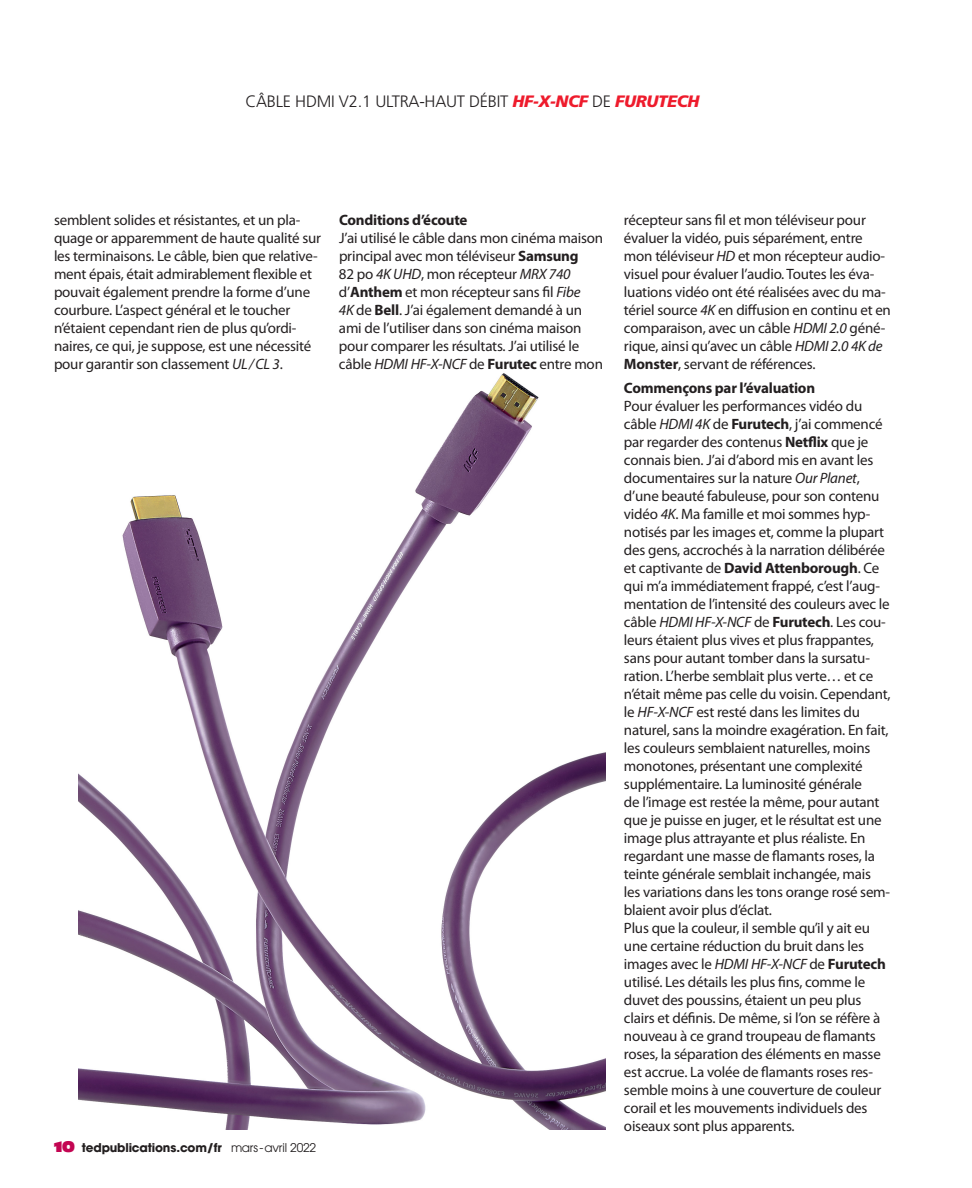
<style>
.page{position:relative;width:972px;height:1188px;background:#fff}
.page>*{position:absolute;margin:0;border:0;box-sizing:border-box;transform-origin:0 0}
.t1{font:300 16.5px "Frutiger";letter-spacing:-.015em;color:#231f20}
.t2{font:15px/18px "Myriad Pro";letter-spacing:-.015em;color:#231f20}
.t3{font:700 15px "Myriad Pro";letter-spacing:-.015em;color:#231f20}
.t4{font:700 12px "Avant Garde";letter-spacing:-.015em;color:#231f20}
.s1{font-weight:900;font-style:italic;color:#ee1b2c}
.s2{font-style:italic}
.s3{font-weight:700}
.s4{font-family:"Antique Olive Nord";font-weight:400;font-size:15px;color:#c30552}
.s5{font-weight:400}
</style>
<div class="page">
<img style="left:79px;top:373px;width:527px;height:757px">
<p class="t1" style="left:245px;top:92px;width:444px">CÂBLE HDMI V2.1 ULTRA-HAUT DÉBIT <span class="s1">HF-X-NCF</span> DE <span class="s1">FURUTECH</span></p>
<p class="t2" style="left:54px;top:211px;width:269px">semblent solides et résistantes, et un pla&shy;quage or apparemment de haute qualité sur les terminaisons. Le câble, bien que relative&shy;ment épais, était admirablement flexible et pouvait également prendre la forme d’une courbure. L’aspect général et le toucher n’étaient cependant rien de plus qu’ordi&shy;naires, ce qui, je suppose, est une nécessité pour garantir son classement <span class="s2">UL/CL 3</span>.</p>
<p class="t3" style="left:339px;top:210px;width:130px">Conditions d’écoute</p>
<p class="t2" style="left:339px;top:229px;width:266px">J’ai utilisé le câble dans mon cinéma maison principal avec mon téléviseur <span class="s3">Samsung<br></span>82 po <span class="s2">4K UHD</span>, mon récepteur <span class="s2">MRX 740 </span>d’<span class="s3">Anthem</span> et mon récepteur sans fil <span class="s2">Fibe<br>4K</span> de <span class="s3">Bell</span>. J’ai également demandé à un ami de l’utiliser dans son cinéma maison pour comparer les résultats. J’ai utilisé le câble <span class="s2">HDMI HF-X-NCF</span> de <span class="s3">Furutec</span> entre mon</p>
<p class="t4" style="left:54px;top:1140px;width:264px"><span class="s4">10</span> tedpublications.com/fr <span class="s5">mars-avril 2022</span></p>
<p class="t2" style="left:624px;top:211px;width:268px">récepteur sans fil et mon téléviseur pour évaluer la vidéo, puis séparément, entre mon téléviseur <span class="s2">HD</span> et mon récepteur audio&shy;visuel pour évaluer l’audio. Toutes les éva&shy;luations vidéo ont été réalisées avec du ma&shy;tériel source <span class="s2">4K</span> en diffusion en continu et en comparaison, avec un câble <span class="s2">HDMI 2.0</span> géné&shy;rique, ainsi qu’avec un câble <span class="s2">HDMI 2.0 4K de </span><span class="s3">Monster</span>, servant de références.</p>
<p class="t3" style="left:624px;top:378px;width:193px">Commençons par l’évaluation</p>
<p class="t2" style="left:624px;top:397px;width:268px">Pour évaluer les performances vidéo du câble <span class="s2">HDMI 4K</span> de <span class="s3">Furutech</span>, j’ai commencé par regarder des contenus <span class="s3">Netflix</span> que je connais bien. J’ai d’abord mis en avant les documentaires sur la nature <span class="s2">Our Planet</span>, d’une beauté fabuleuse, pour son contenu vidéo <span class="s2">4K</span>. Ma famille et moi sommes hyp&shy;notisés par les images et, comme la plupart des gens, accrochés à la narration délibérée et captivante de <span class="s3">David Attenborough</span>. Ce qui m’a immédiatement frappé, c’est l’aug&shy;mentation de l’intensité des couleurs avec le câble <span class="s2">HDMI HF-X-NCF</span> de <span class="s3">Furutech</span>. Les cou&shy;leurs étaient plus vives et plus frappantes, sans pour autant tomber dans la sursatu&shy;ration. L’herbe semblait plus verte… et ce n’était même pas celle du voisin. Cependant, le <span class="s2">HF-X-NCF</span> est resté dans les limites du naturel, sans la moindre exagération. En fait, les couleurs semblaient naturelles, moins monotones, présentant une complexité supplémentaire. La luminosité générale<br>de l’image est restée la même, pour autant que je puisse en juger, et le résultat est une image plus attrayante et plus réaliste. En regardant une masse de flamants roses, la teinte générale semblait inchangée, mais les variations dans les tons orange rosé sem&shy;blaient avoir plus d’éclat.<br>Plus que la couleur, il semble qu’il y ait eu une certaine réduction du bruit dans les images avec le <span class="s2">HDMI HF-X-NCF</span> de <span class="s3">Furutech </span>utilisé. Les détails les plus fins, comme le duvet des poussins, étaient un peu plus clairs et définis. De même, si l’on se réfère à nouveau à ce grand troupeau de flamants roses, la séparation des éléments en masse est accrue. La volée de flamants roses res&shy;semble moins à une couverture de couleur corail et les mouvements individuels des oiseaux sont plus apparents.</p>
</div>
